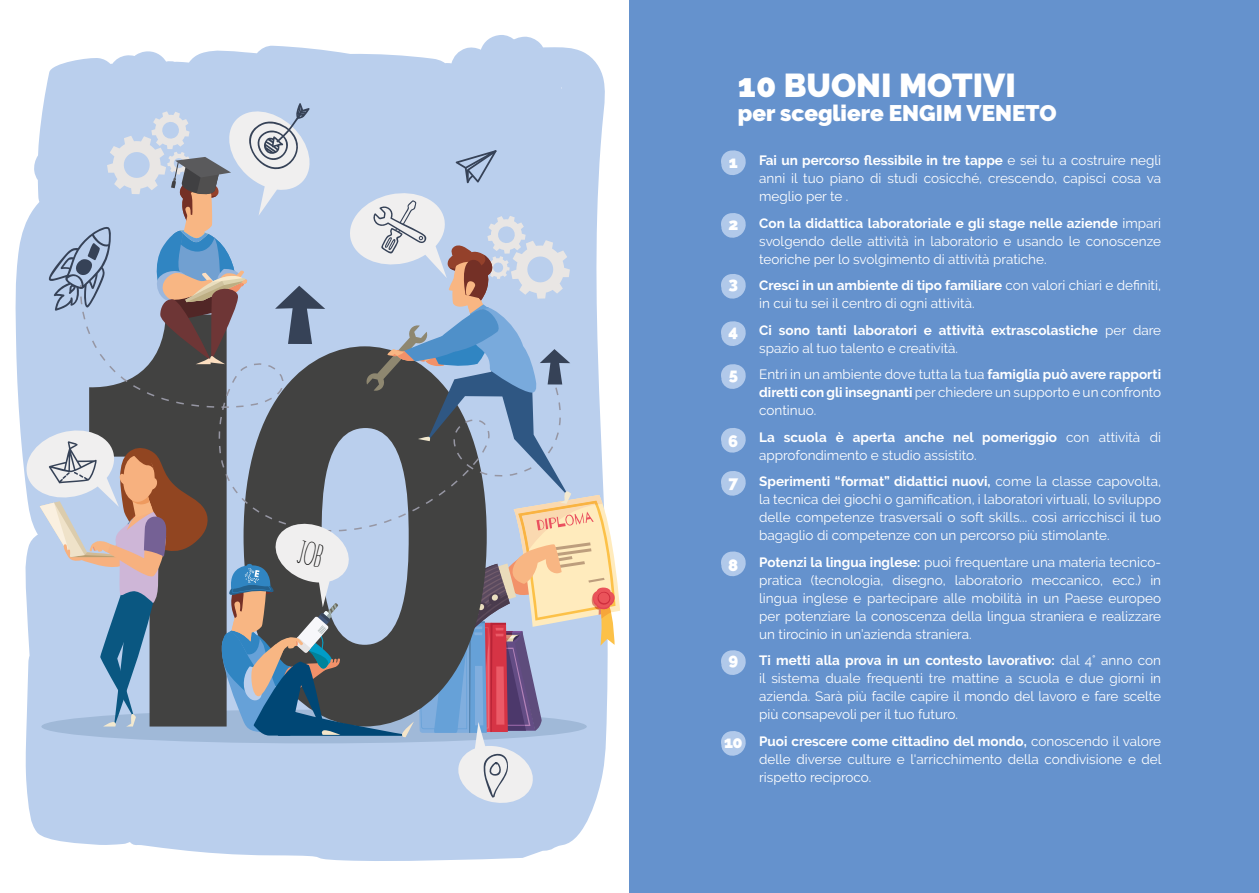
<style>
.page{position:relative;width:1259px;height:893px;background:#fff}
.page>*{position:absolute;margin:0;border:0;box-sizing:border-box;transform-origin:0 0}
.t1{font:900 33px "Raleway";color:#fff}
.t2{font:900 22.5px "Raleway";color:#fff}
.t3{font:900 16.5px "Raleway";color:#fff}
.t4{font:13.5px/18px "Raleway";color:#fff;text-align:justify}
.t5{font:700 13.5px/18px "Raleway";color:#fff}
.s1{font-weight:700}
.s2{font-weight:400}
</style>
<div class="page">
<svg style="left:142px;top:36px;width:463px;height:825px;fill:#bacfed"></svg>
<svg style="left:15px;top:35px;width:508px;height:810px;fill:#bacfed"></svg>
<div style="left:629px;top:0;width:630px;height:893px;background:#6592cd"></div>
<svg style="left:721px;top:321px;width:25px;height:25px"></svg>
<svg style="left:721px;top:650px;width:25px;height:25px"></svg>
<svg style="left:721px;top:551px;width:25px;height:26px"></svg>
<svg style="left:721px;top:471px;width:25px;height:25px"></svg>
<svg style="left:721px;top:428px;width:25px;height:25px"></svg>
<svg style="left:721px;top:364px;width:25px;height:25px"></svg>
<svg style="left:721px;top:274px;width:25px;height:25px"></svg>
<svg style="left:721px;top:213px;width:25px;height:25px"></svg>
<svg style="left:721px;top:150px;width:25px;height:25px"></svg>
<svg style="left:721px;top:731px;width:25px;height:25px"></svg>
<svg style="left:23px;top:103px;width:597px;height:704px;background:#9faabb"></svg>
<h1 class="t1" style="left:738px;top:66px;width:279px">10 BUONI MOTIVI</h1>
<h2 class="t2" style="left:738px;top:100px;width:320px">per scegliere ENGIM VENETO</h2>
<p class="t4" style="left:759px;top:151px;width:403px"><span class="s1">Fai un percorso flessibile in tre tappe</span> e sei tu a costruire negli anni il tuo piano di studi cosicché, crescendo, capisci cosa va meglio per te .</p>
<p class="t4" style="left:759px;top:214px;width:403px"><span class="s1">Con la didattica laboratoriale e gli stage nelle aziende</span> impari svolgendo delle attività in laboratorio e usando le conoscenze teoriche per lo svolgimento di attività pratiche.</p>
<p class="t4" style="left:759px;top:276px;width:403px"><span class="s1">Cresci in un ambiente di tipo familiare</span> con valori chiari e definiti, in cui tu sei il centro di ogni attività.</p>
<p class="t5" style="left:759px;top:321px;width:403px">Ci sono tanti laboratori e attività extrascolastiche <span class="s2">per dare spazio al tuo talento e creatività.</span></p>
<p class="t4" style="left:759px;top:365px;width:403px">Entri in un ambiente dove tutta la tua <span class="s1">famiglia può avere rapporti diretti con gli insegnanti</span> per chiedere un supporto e un confronto continuo.</p>
<p class="t4" style="left:759px;top:428px;width:403px"><span class="s1">La scuola è aperta anche nel pomeriggio</span> con attività di approfondimento e studio assistito.</p>
<p class="t4" style="left:759px;top:472px;width:403px"><span class="s1">Sperimenti “format” didattici nuovi,</span> come la classe capovolta, la tecnica dei giochi o gamification, i laboratori virtuali, lo sviluppo delle competenze trasversali o soft skills... così arricchisci il tuo bagaglio di competenze con un percorso più stimolante.</p>
<p class="t4" style="left:759px;top:553px;width:403px"><span class="s1">Potenzi la lingua inglese:</span> puoi frequentare una materia tecnico&shy;pratica (tecnologia, disegno, laboratorio meccanico, ecc.) in lingua inglese e partecipare alle mobilità in un Paese europeo per potenziare la conoscenza della lingua straniera e realizzare un tirocinio in un’azienda straniera.</p>
<p class="t4" style="left:759px;top:651px;width:403px"><span class="s1">Ti metti alla prova in un contesto lavorativo:</span> dal 4° anno con il sistema duale frequenti tre mattine a scuola e due giorni in azienda. Sarà più facile capire il mondo del lavoro e fare scelte più consapevoli per il tuo futuro.</p>
<p class="t5" style="left:738px;top:732px;width:5px">.</p>
<p class="t4" style="left:759px;top:732px;width:404px"><span class="s1">Puoi crescere come cittadino del mondo,</span> conoscendo il valore delle diverse culture e l'arricchimento della condivisione e del rispetto reciproco.</p>
<p class="t3" style="left:729px;top:152px;width:11px">1</p>
<p class="t3" style="left:728px;top:215px;width:11px">2</p>
<p class="t3" style="left:728px;top:274px;width:11px">3</p>
<p class="t3" style="left:728px;top:321px;width:11px">4</p>
<p class="t3" style="left:728px;top:365px;width:11px">5</p>
<p class="t3" style="left:728px;top:431px;width:12px">6</p>
<p class="t3" style="left:728px;top:473px;width:11px">7</p>
<p class="t3" style="left:728px;top:555px;width:12px">8</p>
<p class="t3" style="left:728px;top:650px;width:11px">9</p>
<p class="t3" style="left:724px;top:733px;width:20px">10</p>
</div>
